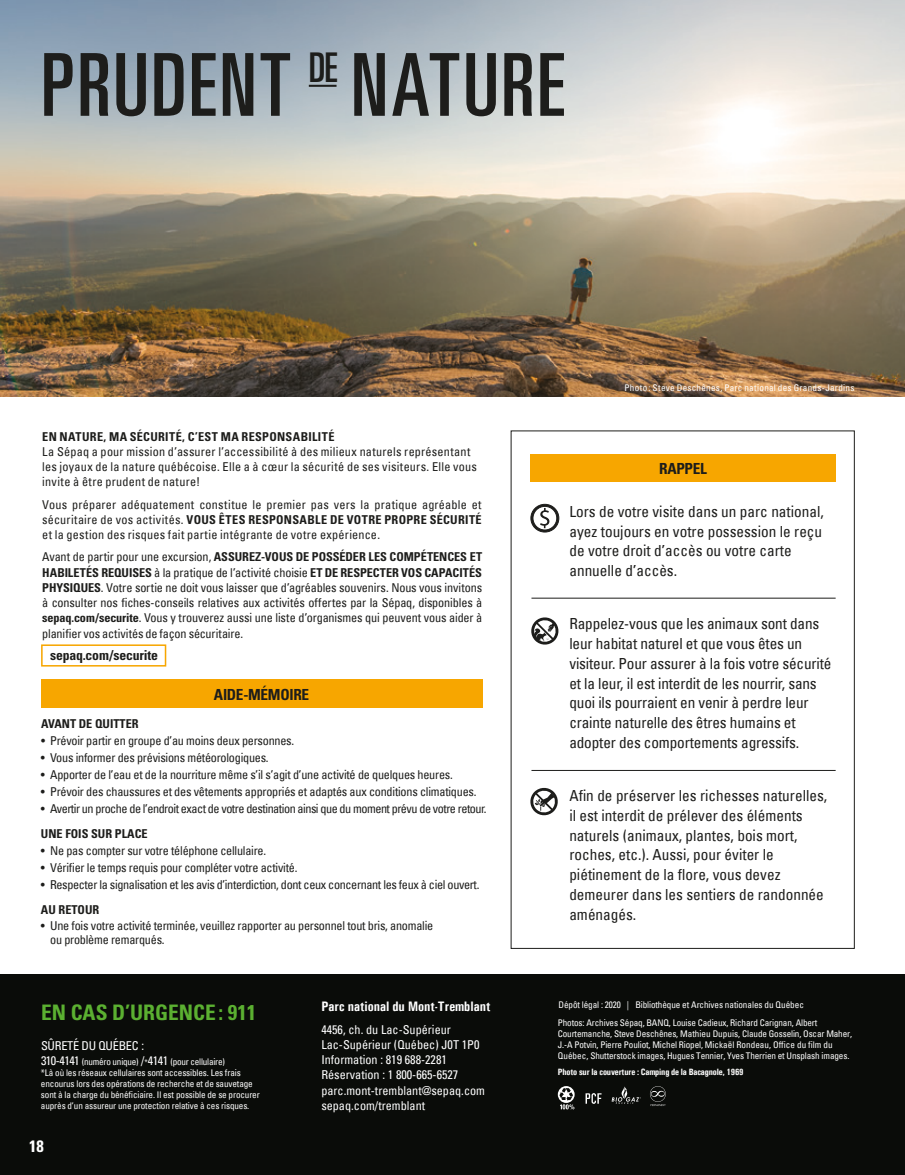
<style>
.page{position:relative;width:905px;height:1175px;background:#fff}
.page>*{position:absolute;margin:0;border:0;box-sizing:border-box;transform-origin:0 0}
.t1{font:ultra-condensed 86.85px "Univers LT Std";letter-spacing:.025em;color:#1d1d1b}
.t2{font:700 condensed 21.45px "Univers";color:#5bb031}
.t3{font:700 condensed 16.5px "Univers";color:#fff}
.t4{font:condensed 15.3px/19.8px "Univers";color:#1d1d1b}
.t5{font:700 condensed 15.3px "Univers";letter-spacing:-.02em;color:#1d1d1b}
.t6{font:700 condensed 13.8px "Univers";color:#fff}
.t7{font:700 condensed 13.8px "Univers";letter-spacing:-.015em;color:#1d1d1b}
.t8{font:condensed 12.15px/15.3px "Univers";letter-spacing:-.02em;color:#1d1d1b;text-align:justify}
.t9{font:condensed 12.15px/15.3px "Univers";letter-spacing:.02em;color:#1d1d1b}
.t10{font:condensed 12.15px/15.3px "Univers";color:#fff}
.t11{font:condensed 12.15px "Univers";letter-spacing:-.04em;color:#1d1d1b}
.t12{font:700 condensed 12.15px "Univers";letter-spacing:.03em;color:#1d1d1b}
.t13{font:700 condensed 12.15px "Univers";letter-spacing:.01em;color:#1d1d1b}
.t14{font:condensed 12.15px "Univers";letter-spacing:-.02em;color:#fff}
.t15{font:condensed 9.15px/10.9px "Univers";letter-spacing:-.015em;color:#fff}
.t16{font:condensed 9.15px "Univers";letter-spacing:.03em;color:#fff}
.t17{font:700 condensed 9.15px "Univers";letter-spacing:-.015em;color:#fff}
.s1{font-weight:700}
.s2{font-size:12.15px}
.s3{font-size:7.65px}
</style>
<div class="page">
<img style="left:0;top:0;width:904px;height:396px">
<div style="left:41px;top:680px;width:441px;height:28px;background:#f7a600"></div>
<div style="left:0;top:974px;width:904px;height:200px;background:#0a0c09"></div>
<hr style="left:309px;top:85px;width:27px;height:2px;background:#1d1d1b">
<div style="left:41px;top:644px;width:125px;height:22px;border:2px solid #f7a600"></div>
<svg style="left:530px;top:787px;width:28px;height:29px"></svg>
<hr style="left:531px;top:770px;width:304px;height:1px;background:#1d1d1b">
<svg style="left:531px;top:617px;width:28px;height:28px"></svg>
<div style="left:530px;top:454px;width:305px;height:27px;background:#f7a600"></div>
<hr style="left:531px;top:598px;width:304px;height:1px;background:#1d1d1b">
<svg style="left:530px;top:503px;width:29px;height:30px"></svg>
<svg style="left:558px;top:1086px;width:16px;height:23px"></svg>
<svg style="left:650px;top:1086px;width:15px;height:20px"></svg>
<svg style="left:611px;top:1086px;width:30px;height:17px"></svg>
<svg style="left:585px;top:1093px;width:16px;height:10px"></svg>
<h1 class="t1" style="left:41px;top:36px;width:525px">PRUDENT <sup>DE</sup> NATURE</h1>
<p class="t16" style="left:624px;top:382px;width:231px">Photo: Steve Deschênes, Parc national des Grands-Jardins</p>
<p class="t12" style="left:42px;top:429px;width:294px">EN NATURE, MA SÉCURITÉ, C’EST MA RESPONSABILITÉ</p>
<p class="t9" style="left:42px;top:444px;width:436px">La Sépaq a pour mission d’assurer l’accessibilité à des milieux naturels représentant les joyaux de la nature québécoise. Elle a à cœur la sécurité de ses visiteurs. Elle vous invite à être prudent de nature!</p>
<p class="t8" style="left:42px;top:496px;width:441px">Vous préparer adéquatement constitue le premier pas vers la pratique agréable et sécuritaire de vos activités. <span class="s1">VOUS ÊTES RESPONSABLE DE VOTRE PROPRE SÉCURITÉ </span>et la gestion des risques fait partie intégrante de votre expérience.</p>
<p class="t8" style="left:42px;top:549px;width:441px">Avant de partir pour une excursion, <span class="s1">ASSUREZ-VOUS DE POSSÉDER LES COMPÉTENCES ET HABILETÉS REQUISES</span> à la pratique de l’activité choisie <span class="s1">ET DE RESPECTER VOS CAPACITÉS PHYSIQUES</span>. Votre sortie ne doit vous laisser que d’agréables souvenirs. Nous vous invitons à consulter nos fiches-conseils relatives aux activités offertes par la Sépaq, disponibles à <span class="s1">sepaq.com/securite</span>. Vous y trouverez aussi une liste d’organismes qui peuvent vous aider à planifier vos activités de façon sécuritaire.</p>
<p class="t7" style="left:50px;top:646px;width:109px">sepaq.com/securite</p>
<p class="t5" style="left:214px;top:685px;width:97px">AIDE-MÉMOIRE</p>
<p class="t13" style="left:41px;top:716px;width:99px">AVANT DE QUITTER</p>
<p class="t8" style="left:41px;top:733px;width:255px">• Prévoir partir en groupe d’au moins deux personnes.</p>
<p class="t8" style="left:41px;top:750px;width:229px">• Vous informer des prévisions météorologiques.</p>
<p class="t8" style="left:41px;top:767px;width:413px">• Apporter de l’eau et de la nourriture même s’il s’agit d’une activité de quelques heures.</p>
<p class="t8" style="left:41px;top:784px;width:437px">• Prévoir des chaussures et des vêtements appropriés et adaptés aux conditions climatiques.</p>
<p class="t11" style="left:41px;top:801px;width:447px">• Avertir un proche de l’endroit exact de votre destination ainsi que du moment prévu de votre retour.</p>
<p class="t13" style="left:41px;top:826px;width:108px">UNE FOIS SUR PLACE</p>
<p class="t8" style="left:41px;top:842px;width:227px">• Ne pas compter sur votre téléphone cellulaire.</p>
<p class="t8" style="left:41px;top:859px;width:258px">• Vérifier le temps requis pour compléter votre activité.</p>
<p class="t8" style="left:41px;top:876px;width:440px">• Respecter la signalisation et les avis d’interdiction, dont ceux concernant les feux à ciel ouvert.</p>
<p class="t13" style="left:41px;top:902px;width:60px">AU RETOUR</p>
<p class="t8" style="left:50px;top:919px;width:385px;line-height:13.8px;text-indent:-9px">• Une fois votre activité terminée, veuillez rapporter au personnel tout bris, anomalie ou problème remarqués.</p>
<h2 class="t2" style="left:41px;top:998px;width:217px">EN CAS D’URGENCE: 911</h2>
<p class="t6" style="left:321px;top:998px;width:171px">Parc national du Mont-Tremblant</p>
<p class="t10" style="left:321px;top:1021px;width:165px">4456, ch. du Lac-Supérieur<br>Lac-Supérieur (Québec) J0T 1P0<br>Information : 819 688-2281<br>Réservation : 1 800-665-6527 parc.mont-tremblant@sepaq.com sepaq.com/tremblant</p>
<p class="t14" style="left:41px;top:1037px;width:104px">SÛRETÉ DU QUÉBEC :</p>
<p class="t15" style="left:41px;top:1055px;width:220px"><span class="s2">310-4141</span> (numéro unique) <span class="s2">/</span><span class="s3">*</span><span class="s2">4141</span> (pour cellulaire)<br>*Là où les réseaux cellulaires sont accessibles. Les frais encourus lors des opérations de recherche et de sauvetage sont à la charge du bénéficiaire. Il est possible de se procurer auprès d’un assureur une protection relative à ces risques.</p>
<h3 class="t3" style="left:29px;top:1136px;width:16px">18</h3>
<p class="t5" style="left:659px;top:459px;width:49px">RAPPEL</p>
<p class="t4" style="left:569px;top:501px;width:256px">Lors de votre visite dans un parc national, ayez toujours en votre possession le reçu de votre droit d’accès ou votre carte annuelle d’accès.</p>
<p class="t4" style="left:569px;top:613px;width:264px">Rappelez-vous que les animaux sont dans leur habitat naturel et que vous êtes un visiteur. Pour assurer à la fois votre sécurité et la leur, il est interdit de les nourrir, sans quoi ils pourraient en venir à perdre leur crainte naturelle des êtres humains et adopter des comportements agressifs.</p>
<p class="t4" style="left:569px;top:785px;width:259px">Afin de préserver les richesses naturelles, il est interdit de prélever des éléments naturels (animaux, plantes, bois mort, roches, etc.). Aussi, pour éviter le piétinement de la flore, vous devez demeurer dans les sentiers de randonnée aménagés.</p>
<p class="t15" style="left:558px;top:994px;width:261px;line-height:18.9px">Dépôt légal : 2020 | Bibliothèque et Archives nationales du Québec<br>Photos: Archives Sépaq, BANQ, Louise Cadieux, Richard Carignan, Albert</p>
<p class="t15" style="left:558px;top:1028px;width:296px">Courtemanche, Steve Deschênes, Mathieu Dupuis, Claude Gosselin, Oscar Maher,<br>J.-A Potvin, Pierre Pouliot, Michel Riopel, Mickaël Rondeau, Office du film du<br>Québec, Shutterstock images, Hugues Tennier, Yves Therrien et Unsplash images.</p>
<p class="t17" style="left:558px;top:1066px;width:187px">Photo sur la couverture : Camping de la Bacagnole, 1969</p>
</div>
